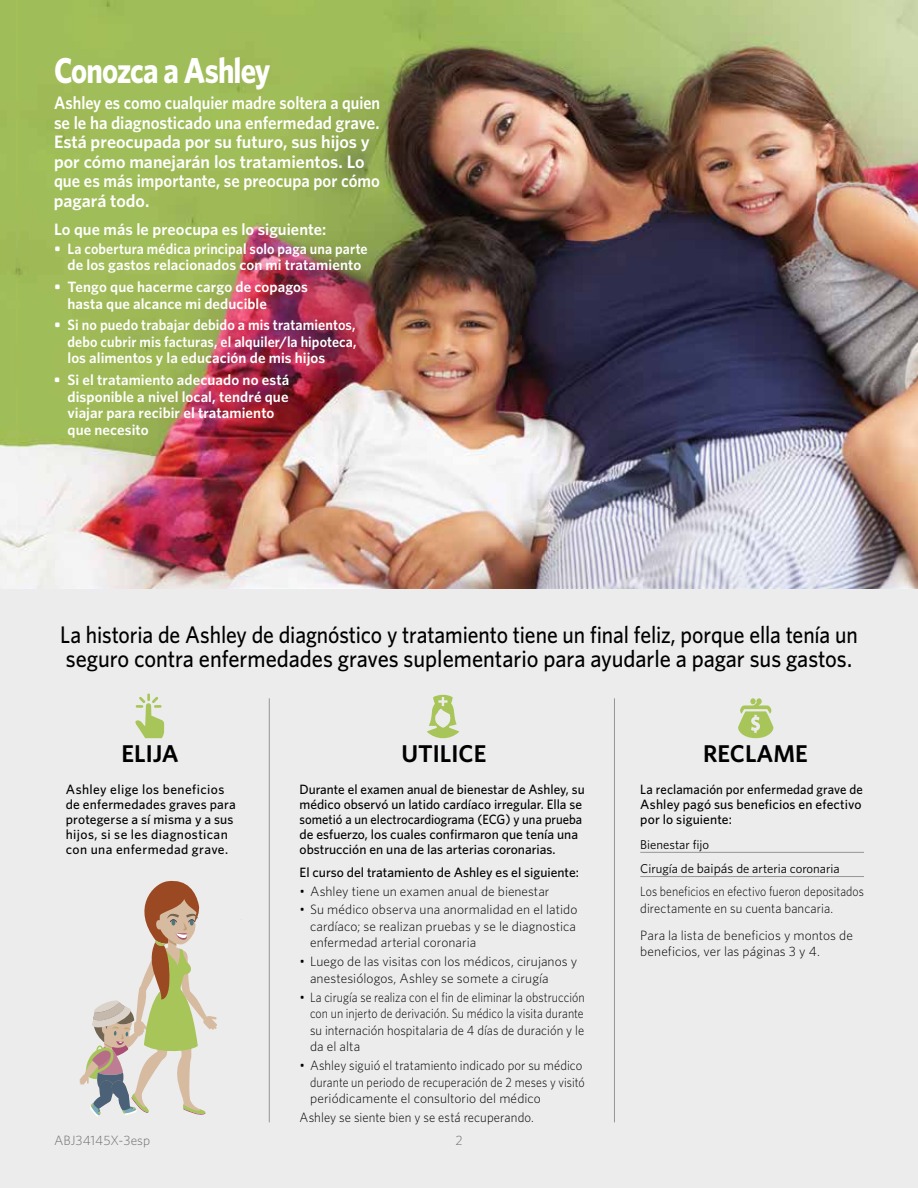
<style>
.page{position:relative;width:918px;height:1188px;background:#fff}
.page>*{position:absolute;margin:0;border:0;box-sizing:border-box;transform-origin:0 0}
.t1{font:700 36px "Whitney";letter-spacing:-.03em;color:#fff;scale:.85 1}
.t2{font:600 24.3px "Whitney";color:#000}
.t3{font:500 24px/24px "Whitney";letter-spacing:-.005em;color:#000;scale:.9 1}
.t4{font:600 18px/19.5px "Whitney";color:#fff;scale:.9 1}
.t5{font:600 16.5px "Whitney";color:#fff}
.t6{font:600 15px/16.5px "Whitney";letter-spacing:.005em;color:#fff}
.t7{font:300 13.5px/16.5px "Whitney";letter-spacing:.005em;color:#000}
.t8{font:500 13.5px/15px "Whitney";color:#000}
.t9{font:500 13.5px/15px "Whitney";letter-spacing:.025em;color:#000}
.t10{font:500 13.5px/15px "Whitney";color:#000;text-align:justify;scale:.95 1}
.t11{font:300 13.5px/16.5px "Whitney";letter-spacing:.005em;color:#000;scale:.88 1}
.t12{font:300 13.5px "Whitney";letter-spacing:.005em;color:#000;scale:.95 1}
.t13{font:300 13.5px "Whitney";color:#6d6e71}
.t14{font:12.75px/24.2px "Whitney";color:#000}
.s1{font-size:13.5px}
</style>
<div class="page">
<img style="left:0;top:0;width:918px;height:588px">
<div style="left:0;top:589px;width:918px;height:599px;background:#ececec"></div>
<svg style="left:135px;top:693px;width:29px;height:45px"></svg>
<svg style="left:738px;top:698px;width:36px;height:40px"></svg>
<svg style="left:427px;top:694px;width:32px;height:44px"></svg>
<hr style="left:269px;top:698px;width:1px;height:424px;background:#939598">
<hr style="left:614px;top:698px;width:1px;height:424px;background:#939598">
<svg style="left:79px;top:880px;width:138px;height:236px"></svg>
<hr style="left:640px;top:852px;width:224px;height:1px;background:#939598">
<hr style="left:640px;top:876px;width:224px;height:1px;background:#939598">
<h1 class="t1" style="left:54px;top:46px;width:256px">Conozca a Ashley</h1>
<h3 class="t4" style="left:54px;top:93px;width:364px">Ashley es como cualquier madre soltera a quien se le ha diagnosticado una enfermedad grave.<br>Está preocupada por su futuro, sus hijos y por cómo manejarán los tratamientos. Lo que es más importante, se preocupa por cómo pagará todo.</h3>
<p class="t5" style="left:54px;top:219px;width:274px">Lo que más le preocupa es lo siguiente:</p>
<p class="t6" style="left:54px;top:240px;width:315px;text-align:center">• La cobertura médica principal solo paga una parte de los gastos relacionados con mi tratamiento</p>
<p class="t6" style="left:68px;top:278px;width:242px;text-indent:-14px">• Tengo que hacerme cargo de copagos hasta que alcance mi deducible</p>
<p class="t6" style="left:67px;top:317px;width:291px;text-align:justify;text-indent:-13px">• Si no puedo trabajar debido a mis tratamientos, debo cubrir mis facturas, el alquiler/la hipoteca, los alimentos y la educación de mis hijos</p>
<p class="t6" style="left:67px;top:371px;width:223px;text-indent:-14px">• Si el tratamiento adecuado no está disponible a nivel local, tendré que viajar para recibir el tratamiento que necesito</p>
<h3 class="t3" style="left:60px;top:622px;width:888px">La historia de Ashley de diagnóstico y tratamiento tiene un final feliz, porque ella tenía un seguro contra enfermedades graves suplementario para ayudarle a pagar sus gastos.</h3>
<h2 class="t2" style="left:122px;top:738px;width:59px">ELIJA</h2>
<h2 class="t2" style="left:401px;top:738px;width:86px">UTILICE</h2>
<h2 class="t2" style="left:703px;top:738px;width:106px">RECLAME</h2>
<p class="t9" style="left:66px;top:782px;width:171px">Ashley elige los beneficios de enfermedades graves para protegerse a sí misma y a sus hijos, si se les diagnostican con una enfermedad grave.</p>
<p class="t8" style="left:300px;top:782px;width:287px">Durante el examen anual de bienestar de Ashley, su médico observó un latido cardíaco irregular. Ella se sometió a un electrocardiograma (ECG) y una prueba de esfuerzo, los cuales confirmaron que tenía una obstrucción en una de las arterias coronarias.</p>
<p class="t8" style="left:300px;top:864px;width:281px">El curso del tratamiento de Ashley es el siguiente:</p>
<p class="t7" style="left:300px;top:882px;width:251px">• Ashley tiene un examen anual de bienestar</p>
<p class="t7" style="left:310px;top:901px;width:269px;text-align:justify;text-indent:-11px">• Su médico observa una anormalidad en el latido cardíaco; se realizan pruebas y se le diagnostica enfermedad arterial coronaria</p>
<p class="t7" style="left:310px;top:953px;width:269px;text-indent:-11px">• Luego de las visitas con los médicos, cirujanos y anestesiólogos, Ashley se somete a cirugía</p>
<p class="t7" style="left:310px;top:988px;width:276px;text-align:justify;text-indent:-11px">• La cirugía se realiza con el fin de eliminar la obstrucción con un injerto de derivación. Su médico la visita durante su internación hospitalaria de 4 días de duración y le da el alta</p>
<p class="t7" style="left:310px;top:1057px;width:276px;text-indent:-11px">• Ashley siguió el tratamiento indicado por su médico durante un periodo de recuperación de 2 meses y visitó periódicamente el consultorio del médico</p>
<p class="t12" style="left:300px;top:1108px;width:248px">Ashley se siente bien y se está recuperando.</p>
<p class="t13" style="left:54px;top:1131px;width:98px">ABJ34145X-3esp</p>
<p class="t13" style="left:455px;top:1131px;width:9px">2</p>
<p class="t10" style="left:640px;top:782px;width:236px">La reclamación por enfermedad grave de Ashley pagó sus beneficios en efectivo por lo siguiente:</p>
<p class="t14" style="left:640px;top:832px;width:201px">Bienestar fijo<br>Cirugía de <span class="s1">baipás</span> de arteria coronaria</p>
<p class="t11" style="left:640px;top:883px;width:256px">Los beneficios en efectivo fueron depositados directamente en su cuenta bancaria.</p>
<p class="t7" style="left:640px;top:927px;width:214px">Para la lista de beneficios y montos de beneficios, ver las páginas 3 y 4.</p>
</div>
